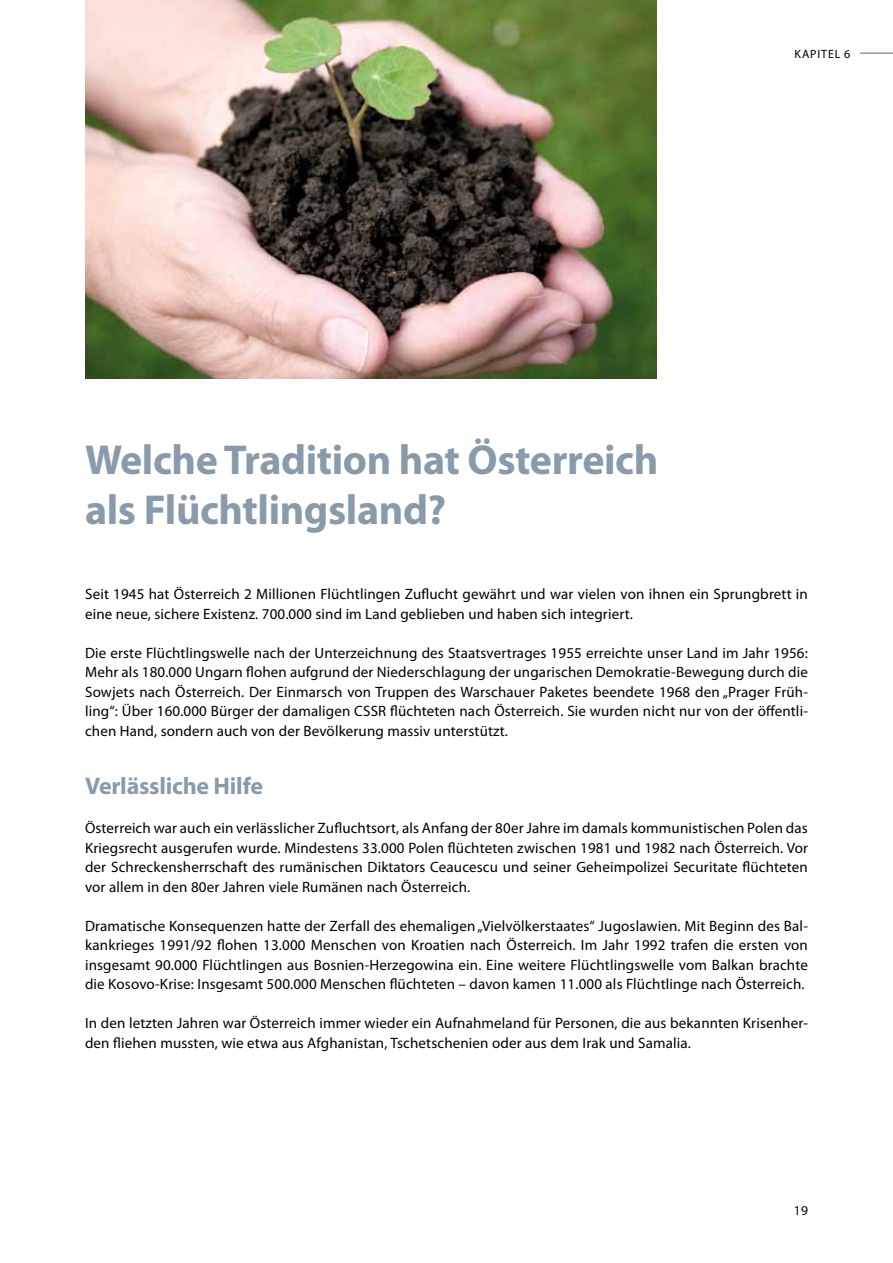
<style>
.page{position:relative;width:893px;height:1263px;background:#fff}
.page>*{position:absolute;margin:0;border:0;box-sizing:border-box;transform-origin:0 0}
.t1{font:700 42px/50.4px "Myriad Pro";letter-spacing:-.01em;color:#899baa}
.t2{font:700 24px "Myriad Pro";letter-spacing:-.01em;color:#899baa}
.t3{font:15px/19.5px "Myriad Pro";letter-spacing:.01em;color:#000;text-align:justify}
.t4{font:13.5px "Myriad Pro";color:#000}
.t5{font:12px "Myriad Pro";color:#000}
</style>
<div class="page">
<hr style="left:860px;top:52px;width:33px;height:2px;background:#899baa">
<img style="left:85px;top:0;width:571px;height:379px">
<p class="t5" style="left:795px;top:46px;width:15px">Kapitel</p>
<p class="t5" style="left:844px;top:46px;width:8px">6</p>
<h1 class="t1" style="left:85px;top:433px;width:575px">Welche Tradition hat Österreich als Flüchtlingsland?</h1>
<p class="t3" style="left:85px;top:584px;width:724px">Seit 1945 hat Österreich 2 Millionen Flüchtlingen Zuflucht gewährt und war vielen von ihnen ein Sprungbrett in eine neue, sichere Existenz. 700.000 sind im Land geblieben und haben sich integriert.</p>
<p class="t3" style="left:85px;top:643px;width:724px">Die erste Flüchtlingswelle nach der Unterzeichnung des Staatsvertrages 1955 erreichte unser Land im Jahr 1956:<br>Mehr als 180.000 Ungarn flohen aufgrund der Niederschlagung der ungarischen Demokratie-Bewegung durch die Sowjets nach Österreich. Der Einmarsch von Truppen des Warschauer Paketes beendete 1968 den „Prager Früh&shy;ling“: Über 160.000 Bürger der damaligen CSSR flüchteten nach Österreich. Sie wurden nicht nur von der öffentli&shy;chen Hand, sondern auch von der Bevölkerung massiv unterstützt.</p>
<h2 class="t2" style="left:85px;top:771px;width:179px">Verlässliche Hilfe</h2>
<p class="t3" style="left:85px;top:818px;width:724px">Österreich war auch ein verlässlicher Zufluchtsort, als Anfang der 80er Jahre im damals kommunistischen Polen das Kriegsrecht ausgerufen wurde. Mindestens 33.000 Polen flüchteten zwischen 1981 und 1982 nach Österreich. Vor der Schreckensherrschaft des rumänischen Diktators Ceaucescu und seiner Geheimpolizei Securitate flüchteten vor allem in den 80er Jahren viele Rumänen nach Österreich.</p>
<p class="t3" style="left:85px;top:916px;width:724px">Dramatische Konsequenzen hatte der Zerfall des ehemaligen „Vielvölkerstaates“ Jugoslawien. Mit Beginn des Bal&shy;kankrieges 1991/92 flohen 13.000 Menschen von Kroatien nach Österreich. Im Jahr 1992 trafen die ersten von insgesamt 90.000 Flüchtlingen aus Bosnien-Herzegowina ein. Eine weitere Flüchtlingswelle vom Balkan brachte die Kosovo-Krise: Insgesamt 500.000 Menschen flüchteten – davon kamen 11.000 als Flüchtlinge nach Österreich.</p>
<p class="t3" style="left:85px;top:1013px;width:724px">In den letzten Jahren war Österreich immer wieder ein Aufnahmeland für Personen, die aus bekannten Krisenher&shy;den fliehen mussten, wie etwa aus Afghanistan, Tschetschenien oder aus dem Irak und Samalia.</p>
<p class="t4" style="left:794px;top:1202px;width:15px">19</p>
</div>
